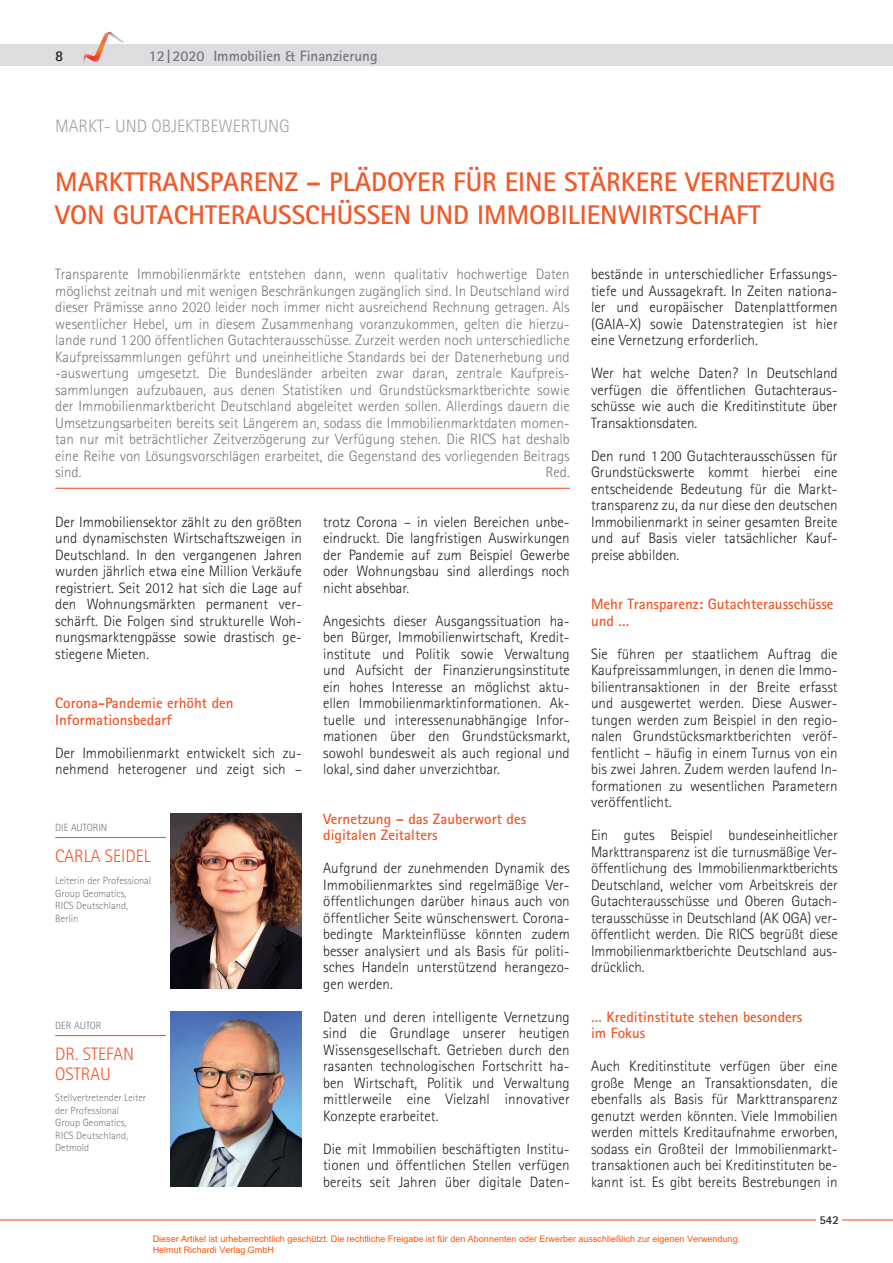
<style>
.page{position:relative;width:893px;height:1263px;background:#fff}
.page>*{position:absolute;margin:0;border:0;box-sizing:border-box;transform-origin:0 0}
.t1{font:700 27px/33px "Rotis Sans Serif";color:#f15929}
.t2{font:300 18px/20.2px "Rotis Sans Serif";color:#f15929}
.t3{font:300 18px "Rotis Sans Serif";color:#a3a4a8}
.t4{font:300 15px/16.5px "Rotis Sans Serif";color:#231f20;text-align:justify}
.t5{font:300 15px/16.5px "Rotis Sans Serif";color:#76787b;text-align:justify}
.t6{font:700 15px/16.5px "Rotis Sans Serif";color:#f15929}
.t7{font:700 15px "Rotis Sans Serif";color:#76787b}
.t8{font:700 15px "Rotis Sans Serif";color:#231f20}
.t9{font:700 12px "Rotis Sans Serif";color:#231f20}
.t10{font:300 10.5px/12.6px "Rotis Sans Serif";color:#76787b}
.t11{font:9px/10.8px "Arial";color:#ff5400}
</style>
<div class="page">
<hr style="left:0;top:1219px;width:893px;height:1px;background:#f15929">
<div style="left:0;top:45px;width:893px;height:21px;background:#dcdddf"></div>
<svg style="left:83px;top:31px;width:41px;height:33px"></svg>
<div style="left:816px;top:1214px;width:26px;height:13px;background:#fff"></div>
<hr style="left:55px;top:488px;width:515px;height:1px;background:#f15929">
<img style="left:170px;top:1011px;width:132px;height:176px">
<img style="left:170px;top:813px;width:132px;height:176px">
<hr style="left:55px;top:1035px;width:111px;height:1px;background:#f15929">
<hr style="left:55px;top:837px;width:111px;height:1px;background:#f15929">
<p class="t8" style="left:55px;top:46px;width:10px">8</p>
<p class="t7" style="left:149px;top:46px;width:230px">12|2020 Immobilien &amp; Finanzierung</p>
<p class="t3" style="left:55px;top:115px;width:236px">MARKT- UND OBJEKTBEWERTUNG</p>
<h1 class="t1" style="left:55px;top:165px;width:781px">MARKTTRANSPARENZ – PLÄDOYER FÜR EINE STÄRKERE VERNETZUNG<br>VON GUTACHTERAUSSCHÜSSEN UND IMMOBILIENWIRTSCHAFT</h1>
<p class="t5" style="left:55px;top:266px;width:516px">Transparente Immobilienmärkte entstehen dann, wenn qualitativ hochwertige Daten möglichst zeitnah und mit wenigen Beschränkungen zugänglich sind. In Deutschland wird dieser Prämisse anno 2020 leider noch immer nicht ausreichend Rechnung getragen. Als wesentlicher Hebel, um in diesem Zusammenhang voranzukommen, gelten die hierzu&shy;lande rund 1 200 öffentlichen Gutachterausschüsse. Zurzeit werden noch unterschiedliche Kaufpreissammlungen geführt und uneinheitliche Standards bei der Datenerhebung und -auswertung umgesetzt. Die Bundesländer arbeiten zwar daran, zentrale Kaufpreis&shy;sammlungen aufzubauen, aus denen Statistiken und Grundstücksmarktberichte sowie der Immobilienmarktbericht Deutschland abgeleitet werden sollen. Allerdings dauern die Umsetzungsarbeiten bereits seit Längerem an, sodass die Immobilienmarktdaten momen&shy;tan nur mit beträchtlicher Zeitverzögerung zur Verfügung stehen. Die RICS hat deshalb eine Reihe von Lösungsvorschlägen erarbeitet, die Gegenstand des vorliegenden Beitrags sind.</p>
<p class="t5" style="left:545px;top:464px;width:26px">Red.</p>
<p class="t4" style="left:55px;top:513px;width:248px">Der Immobiliensektor zählt zu den größten und dynamischsten Wirtschaftszweigen in Deutschland. In den vergangenen Jahren wurden jährlich etwa eine Million Verkäufe registriert. Seit 2012 hat sich die Lage auf den Wohnungsmärkten permanent ver&shy;schärft. Die Folgen sind strukturelle Woh&shy;nungsmarktengpässe sowie drastisch ge&shy;stiegene Mieten.</p>
<p class="t6" style="left:55px;top:694px;width:180px">Corona-Pandemie erhöht den<br>Informationsbedarf</p>
<p class="t4" style="left:55px;top:744px;width:248px">Der Immobilienmarkt entwickelt sich zu&shy;nehmend heterogener und zeigt sich –</p>
<p class="t10" style="left:55px;top:821px;width:54px">DIE AUTORIN</p>
<p class="t2" style="left:55px;top:846px;width:97px">CARLA SEIDEL</p>
<p class="t10" style="left:55px;top:874px;width:98px">Leiterin der Professional<br>Group Geomatics,<br>RICS Deutschland,<br>Berlin</p>
<p class="t10" style="left:55px;top:1019px;width:48px">DER AUTOR</p>
<p class="t2" style="left:55px;top:1044px;width:80px">DR. STEFAN<br>OSTRAU</p>
<p class="t10" style="left:55px;top:1091px;width:93px">Stellvertretender Leiter der Professional<br>Group Geomatics,<br>RICS Deutschland,<br>Detmold</p>
<p class="t4" style="left:323px;top:513px;width:248px">trotz Corona – in vielen Bereichen unbe&shy;eindruckt. Die langfristigen Auswirkungen der Pandemie auf zum Beispiel Gewerbe oder Wohnungsbau sind allerdings noch nicht absehbar.</p>
<p class="t4" style="left:323px;top:612px;width:248px">Angesichts dieser Ausgangssituation ha&shy;ben Bürger, Immobilienwirtschaft, Kredit&shy;institute und Politik sowie Verwaltung und Aufsicht der Finanzierungsinstitute ein hohes Interesse an möglichst aktu&shy;ellen Immobilienmarktinformationen. Ak&shy;tuelle und interessenunabhängige Infor&shy;mationen über den Grundstücksmarkt, sowohl bundesweit als auch regional und lokal, sind daher unverzichtbar.</p>
<p class="t6" style="left:323px;top:810px;width:205px">Vernetzung – das Zauberwort des digitalen Zeitalters</p>
<p class="t4" style="left:323px;top:860px;width:248px">Aufgrund der zunehmenden Dynamik des Immobilienmarktes sind regelmäßige Ver&shy;öffentlichungen darüber hinaus auch von öffentlicher Seite wünschenswert. Corona&shy;bedingte Markteinflüsse könnten zudem besser analysiert und als Basis für politi&shy;sches Handeln unterstützend herangezo&shy;gen werden.</p>
<p class="t4" style="left:323px;top:1008px;width:248px">Daten und deren intelligente Vernetzung sind die Grundlage unserer heutigen Wissensgesellschaft. Getrieben durch den rasanten technologischen Fortschritt ha&shy;ben Wirtschaft, Politik und Verwaltung mittlerweile eine Vielzahl innovativer Konzepte erarbeitet.</p>
<p class="t4" style="left:323px;top:1140px;width:248px">Die mit Immobilien beschäftigten Institu&shy;tionen und öffentlichen Stellen verfügen bereits seit Jahren über digitale Daten-</p>
<p class="t4" style="left:591px;top:266px;width:248px">bestände in unterschiedlicher Erfassungs&shy;tiefe und Aussagekraft. In Zeiten nationa&shy;ler und europäischer Datenplattformen (GAIA-X) sowie Datenstrategien ist hier eine Vernetzung erforderlich.</p>
<p class="t4" style="left:591px;top:365px;width:248px">Wer hat welche Daten? In Deutschland verfügen die öffentlichen Gutachteraus&shy;schüsse wie auch die Kreditinstitute über Transaktionsdaten.</p>
<p class="t4" style="left:591px;top:447px;width:248px">Den rund 1 200 Gutachterausschüssen für Grundstückswerte kommt hierbei eine entscheidende Bedeutung für die Markt&shy;transparenz zu, da nur diese den deutschen Immobilienmarkt in seiner gesamten Breite und auf Basis vieler tatsächlicher Kauf&shy;preise abbilden.</p>
<p class="t6" style="left:591px;top:595px;width:244px">Mehr Transparenz: Gutachterausschüsse und …</p>
<p class="t4" style="left:591px;top:645px;width:248px">Sie führen per staatlichem Auftrag die Kaufpreissammlungen, in denen die Immo&shy;bilientransaktionen in der Breite erfasst und ausgewertet werden. Diese Auswer&shy;tungen werden zum Beispiel in den regio&shy;nalen Grundstücksmarktberichten veröf&shy;fentlicht – häufig in einem Turnus von ein bis zwei Jahren. Zudem werden laufend In&shy;formationen zu wesentlichen Parametern veröffentlicht.</p>
<p class="t4" style="left:591px;top:827px;width:248px">Ein gutes Beispiel bundeseinheitlicher Markttransparenz ist die turnusmäßige Ver&shy;öffentlichung des Immobilienmarktberichts Deutschland, welcher vom Arbeitskreis der Gutachterausschüsse und Oberen Gutach&shy;terausschüsse in Deutschland (AK OGA) ver&shy;öffentlicht werden. Die RICS begrüßt diese Immobilienmarktberichte Deutschland aus&shy;drücklich.</p>
<p class="t6" style="left:591px;top:1008px;width:213px">… Kreditinstitute stehen besonders im Fokus</p>
<p class="t4" style="left:591px;top:1058px;width:248px">Auch Kreditinstitute verfügen über eine große Menge an Transaktionsdaten, die ebenfalls als Basis für Markttransparenz genutzt werden könnten. Viele Immobilien werden mittels Kreditaufnahme erworben, sodass ein Großteil der Immobilienmarkt&shy;transaktionen auch bei Kreditinstituten be&shy;kannt ist. Es gibt bereits Bestrebungen in</p>
<p class="t9" style="left:819px;top:1212px;width:21px">542</p>
<p class="t11" style="left:153px;top:1233px;width:589px">Dieser Artikel ist urheberrechtlich geschützt. Die rechtliche Freigabe ist für den Abonnenten oder Erwerber ausschließlich zur eigenen Verwendung.<br>Helmut Richardi Verlag GmbH</p>
</div>
